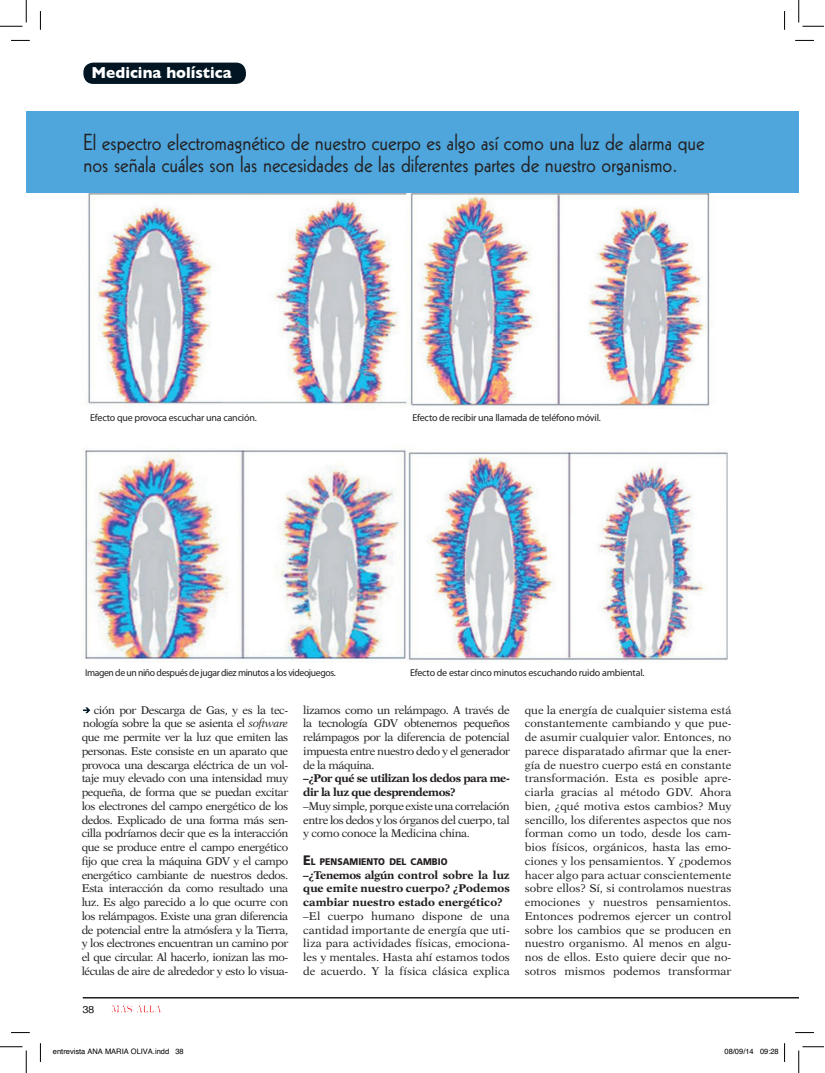
<style>
.page{position:relative;width:825px;height:1073px;background:#fff}
.page>*{position:absolute;margin:0;border:0;box-sizing:border-box;transform-origin:0 0}
.t1{font:22.5px/22.5px "Kabel";color:#231f20;scale:.94 1}
.t2{font:700 16.25px "Gill Sans";color:#fff;scale:.95 1}
.t3{font:11.25px/13.8px "New Aster";letter-spacing:-.03em;color:#231f20;text-align:justify}
.t4{font:700 11.25px/13.8px "New Aster";letter-spacing:-.02em;color:#231f20;text-align:justify}
.t5{font:700 11.25px/13.8px "New Aster";letter-spacing:-.04em;color:#231f20}
.t6{font:10px "Myriad Pro";letter-spacing:-.02em;color:#231f20}
.t7{font:10px "Myriad Pro";letter-spacing:-.04em;color:#231f20}
.t8{font:300 10px "Helvetica Neue";color:#231f20}
.t9{font:900 9.62px "Frutiger";color:#231f20;scale:.91 1}
.t10{font:7.5px "Helvetica";color:#000}
.s1{font-style:italic}
.s2{font-size:13.75px}
</style>
<div class="page">
<div style="left:83px;top:63px;width:163px;height:21px;background:#011622;border-radius:10px"></div>
<img style="left:83px;top:193px;width:645px;height:469px">
<hr style="left:83px;top:997px;width:716px;height:1px;background:#231f20">
<svg style="left:112px;top:1003px;width:49px;height:10px"></svg>
<div style="left:26px;top:112px;width:773px;height:81px;background:#4ea6dc"></div>
<svg style="left:83px;top:707px;width:7px;height:6px"></svg>
<div style="left:160px;top:405px;width:185px;height:29px;background:#fff"></div>
<div style="left:454px;top:409px;width:238px;height:29px;background:#fff"></div>
<svg style="left:11px;top:40px;width:19px;height:1px"></svg>
<svg style="left:795px;top:40px;width:19px;height:1px"></svg>
<svg style="left:11px;top:1032px;width:19px;height:1px"></svg>
<svg style="left:795px;top:1032px;width:19px;height:1px"></svg>
<svg style="left:40px;top:11px;width:1px;height:19px"></svg>
<svg style="left:40px;top:1043px;width:1px;height:19px"></svg>
<svg style="left:784px;top:11px;width:1px;height:19px"></svg>
<svg style="left:0;top:0;width:27px;height:27px"></svg>
<svg style="left:0;top:1047px;width:27px;height:26px"></svg>
<svg style="left:798px;top:0;width:26px;height:27px"></svg>
<svg style="left:798px;top:1047px;width:26px;height:26px"></svg>
<svg style="left:784px;top:1043px;width:1px;height:19px"></svg>
<h2 class="t2" style="left:92px;top:63px;width:149px">Medicina holística</h2>
<h1 class="t1" style="left:83px;top:131px;width:662px">El espectro electromagnético de nuestro cuerpo es algo así como una luz de alarma que nos señala cuáles son las necesidades de las diferentes partes de nuestro organismo.</h1>
<p class="t6" style="left:90px;top:412px;width:168px">Efecto que provoca escuchar una canción.</p>
<p class="t6" style="left:412px;top:412px;width:190px">Efecto de recibir una llamada de teléfono móvil.</p>
<p class="t7" style="left:85px;top:667px;width:252px">Imagen de un niño después de jugar diez minutos a los videojuegos.</p>
<p class="t6" style="left:410px;top:667px;width:236px">Efecto de estar cinco minutos escuchando ruido ambiental.</p>
<p class="t3" style="left:82px;top:703px;width:208px;text-indent:12px">ción por Descarga de Gas, y es la tec&shy;nología sobre la que se asienta el <span class="s1">software </span>que me permite ver la luz que emiten las personas. Este consiste en un aparato que provoca una descarga eléctrica de un vol&shy;taje muy elevado con una intensidad muy pequeña, de forma que se puedan excitar los electrones del campo energético de los dedos. Explicado de una forma más sen&shy;cilla podríamos decir que es la interacción que se produce entre el campo energético fijo que crea la máquina GDV y el campo energético cambiante de nuestros dedos.<br>Esta interacción da como resultado una luz. Es algo parecido a lo que ocurre con los relámpagos. Existe una gran diferencia de potencial entre la atmósfera y la Tierra, y los electrones encuentran un camino por el que circular. Al hacerlo, ionizan las mo&shy;léculas de aire de alrededor y esto lo visua-</p>
<p class="t3" style="left:303px;top:703px;width:208px">lizamos como un relámpago. A través de la tecnología GDV obtenemos pequeños relámpagos por la diferencia de potencial impuesta entre nuestro dedo y el generador de la máquina.</p>
<p class="t5" style="left:303px;top:771px;width:208px">–¿Por qué se utilizan los dedos para me&shy;dir la luz que desprendemos?</p>
<p class="t3" style="left:303px;top:799px;width:208px">–Muy simple, porque existe una correlación entre los dedos y los órganos del cuerpo, tal y como conoce la Medicina china.</p>
<p class="t9" style="left:303px;top:856px;width:160px"><span class="s2">E</span>L PENSAMIENTO DEL CAMBIO</p>
<p class="t4" style="left:303px;top:868px;width:208px">–¿Tenemos algún control sobre la luz que emite nuestro cuerpo? ¿Podemos cambiar nuestro estado energético?</p>
<p class="t3" style="left:303px;top:909px;width:208px">–El cuerpo humano dispone de una cantidad importante de energía que uti&shy;liza para actividades físicas, emociona&shy;les y mentales. Hasta ahí estamos todos de acuerdo. Y la física clásica explica</p>
<p class="t8" style="left:83px;top:1003px;width:13px">38</p>
<p class="t3" style="left:525px;top:703px;width:208px">que la energía de cualquier sistema está constantemente cambiando y que pue&shy;de asumir cualquier valor. Entonces, no parece disparatado afirmar que la ener&shy;gía de nuestro cuerpo está en constante transformación. Esta es posible apre&shy;ciarla gracias al método GDV. Ahora bien, ¿qué motiva estos cambios? Muy sencillo, los diferentes aspectos que nos forman como un todo, desde los cam&shy;bios físicos, orgánicos, hasta las emo&shy;ciones y los pensamientos. Y ¿podemos hacer algo para actuar conscientemente sobre ellos? Sí, si controlamos nuestras emociones y nuestros pensamientos.<br>Entonces podremos ejercer un control sobre los cambios que se producen en nuestro organismo. Al menos en algu&shy;nos de ellos. Esto quiere decir que no&shy;sotros mismos podemos transformar</p>
<p class="t10" style="left:53px;top:1049px;width:132px">entrevista ANA MARIA OLIVA.indd 38</p>
<p class="t10" style="left:725px;top:1049px;width:56px">08/09/14 09:28</p>
</div>
